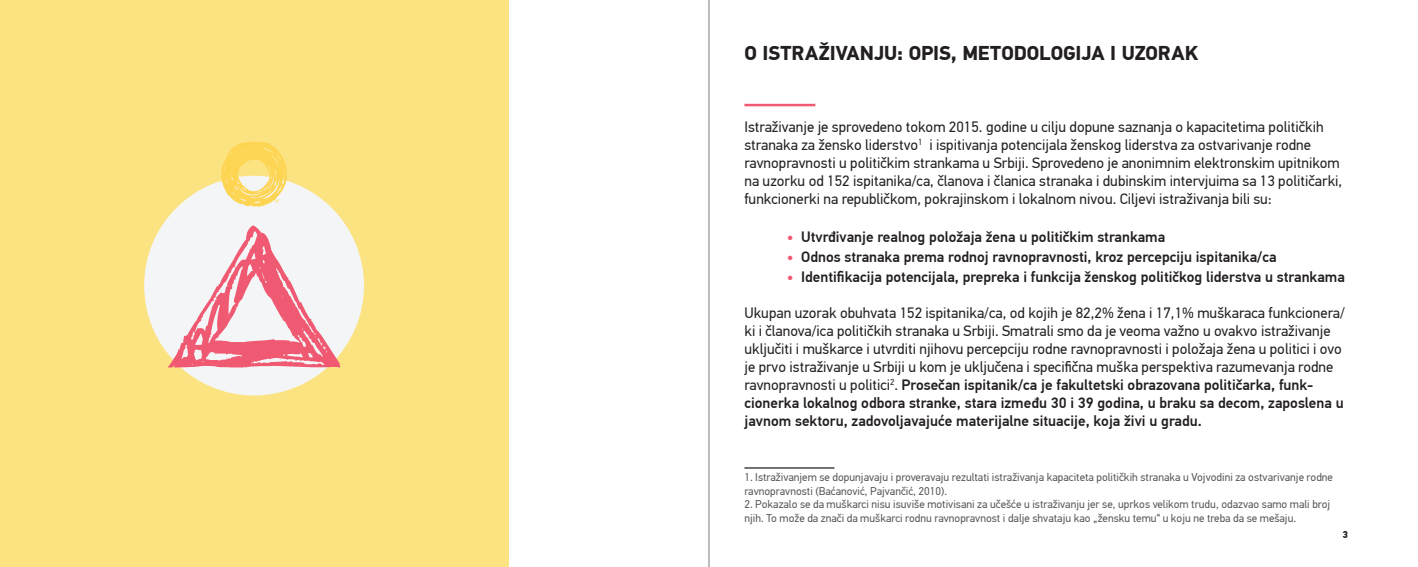
<style>
.page{position:relative;width:1418px;height:567px;background:#fff}
.page>*{position:absolute;margin:0;border:0;box-sizing:border-box;transform-origin:0 0}
.t1{font:700 20px "PF Din Text Pro";letter-spacing:-.005em;color:#231f20}
.t2{font:15px/18px "PF Din Text Pro";color:#231f20}
.t3{font:500 15px "PF Din Text Pro";color:#231f20}
.t4{font:11.25px/13.5px "PF Din Text Pro";color:#57585a}
.t5{font:700 10px "PF Din Text Pro";color:#231f20}
.s1{color:#f05972}
.s2{font-weight:500}
</style>
<div class="page">
<div style="left:0;top:0;width:508px;height:567px;background:#fce382"></div>
<div style="left:144px;top:176px;width:220px;height:219px;background:#f4f5f6;border-radius:50%"></div>
<svg style="left:221px;top:142px;width:66px;height:65px"></svg>
<svg style="left:168px;top:225px;width:196px;height:146px"></svg>
<hr style="left:744px;top:467px;width:90px;height:2px;background:#231f20">
<hr style="left:744px;top:104px;width:71px;height:2px;background:#f05972">
<hr style="left:708px;top:0;width:1px;height:567px;background:#78797c">
<h1 class="t1" style="left:744px;top:41px;width:31px">O ISTRAŽIVANJU</h1>
<h1 class="t1" style="left:897px;top:41px;width:189px">: OPIS, METODOLOGIJA</h1>
<h1 class="t1" style="left:1110px;top:41px;width:25px">I UZORA</h1>
<h1 class="t1" style="left:1184px;top:41px;width:15px">K</h1>
<p class="t2" style="left:744px;top:118px;width:599px">Istraživanje je sprovedeno tokom 2015. godine u cilju dopune saznanja o kapacitetima političkih stranaka za žensko liderstvo<sup>1</sup> i ispitivanja potencijala ženskog liderstva za ostvarivanje rodne ravnopravnosti u političkim strankama u Srbiji. Sprovedeno je anonimnim elektronskim upitnikom na uzorku od 152 ispitanika/ca, članova i članica stranaka i dubinskim intervjuima sa 13 političarki, funkcionerki na republičkom, pokrajinskom i lokalnom nivou. Ciljevi istraživanja bili su:</p>
<p class="t3" style="left:787px;top:228px;width:380px"><span class="s1">•</span> Utvrđivanje realnog položaja žena u političkim strankama</p>
<p class="t3" style="left:787px;top:248px;width:491px"><span class="s1">•</span> Odnos stranaka prema rodnoj ravnopravnosti, kroz percepciju ispitanika/ca</p>
<p class="t3" style="left:787px;top:268px;width:559px"><span class="s1">•</span> Identifikacija potencijala, prepreka i funkcija ženskog političkog liderstva u strankama</p>
<p class="t2" style="left:744px;top:304px;width:602px">Ukupan uzorak obuhvata 152 ispitanika/ca, od kojih je 82,2% žena i 17,1% muškaraca funkcionera/ ki i članova/ica političkih stranaka u Srbiji. Smatrali smo da je veoma važno u ovakvo istraživanje uključiti i muškarce i utvrditi njihovu percepciju rodne ravnopravnosti i položaja žena u politici i ovo je prvo istraživanje u Srbiji u kom je uključena i specifična muška perspektiva razumevanja rodne ravnopravnosti u politici<sup>2</sup>. <span class="s2">Prosečan ispitanik/ca je fakultetski obrazovana političarka, funk&shy;cionerka lokalnog odbora stranke, stara između 30 i 39 godina, u braku sa decom, zaposlena u javnom sektoru, zadovoljavajuće materijalne situacije, koja živi u gradu.</span></p>
<p class="t4" style="left:744px;top:471px;width:590px">1. Istraživanjem se dopunjavaju i proveravaju rezultati istraživanja kapaciteta političkih stranaka u Vojvodini za ostvarivanje rodne ravnopravnosti (Baćanović, Pajvančić, 2010).</p>
<p class="t4" style="left:744px;top:498px;width:587px">2. Pokazalo se da muškarci nisu isuviše motivisani za učešće u istraživanju jer se, uprkos velikom trudu, odazvao samo mali broj njih. To može da znači da muškarci rodnu ravnopravnost i dalje shvataju kao „žensku temu“ u koju ne treba da se mešaju.</p>
<p class="t5" style="left:1342px;top:529px;width:7px">3</p>
</div>
